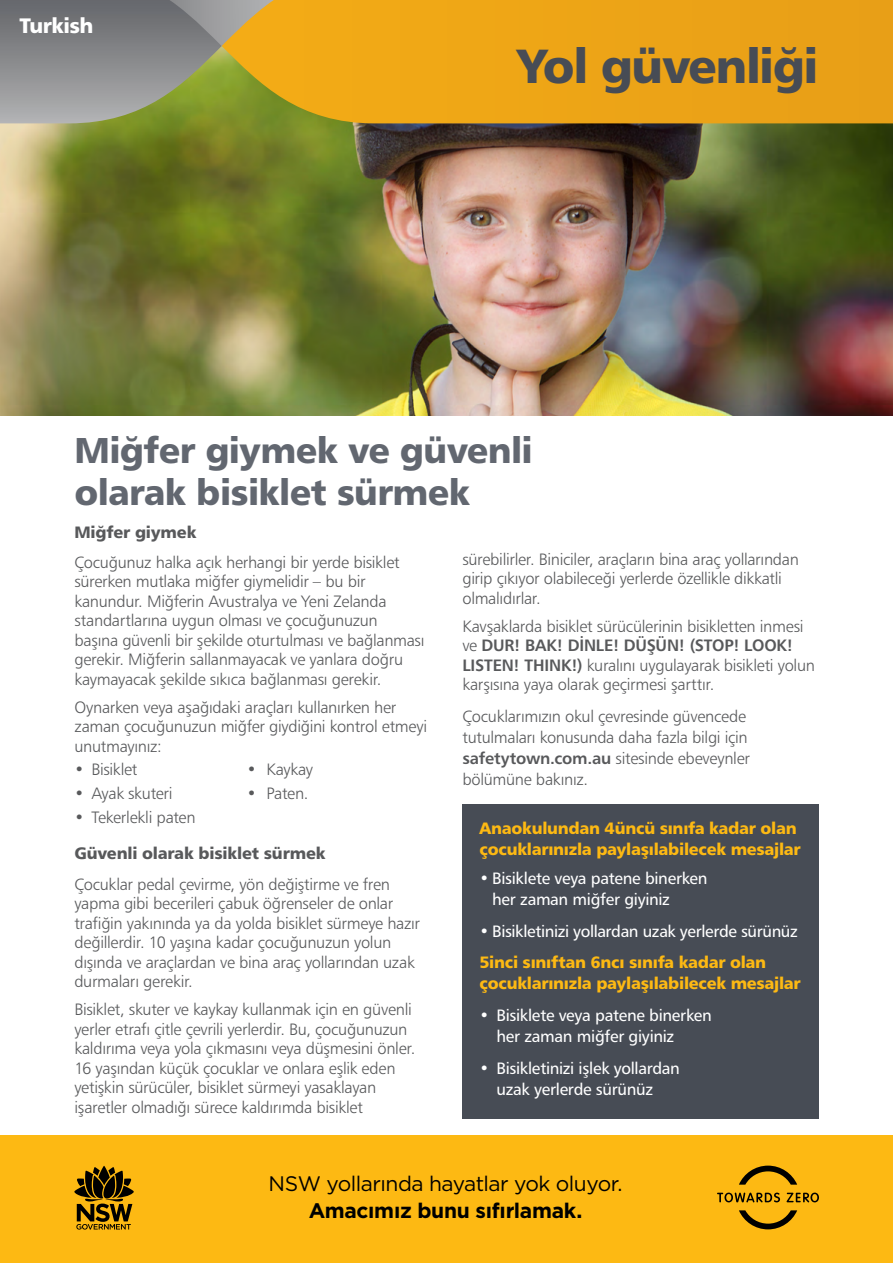
<style>
.page{position:relative;width:893px;height:1263px;background:#fff}
.page>*{position:absolute;margin:0;border:0;box-sizing:border-box;transform-origin:0 0}
.t1{font:700 48px "Trans Text Bd";letter-spacing:-.03em;color:#474c55}
.Page_Heading{font:700 36px/42px "Trans Text Bd";letter-spacing:-.02em;color:#626770}
.t2{font:21px "Gotham";letter-spacing:-.025em;color:#000}
.t3{font:700 21px "Gotham";letter-spacing:-.015em;color:#000}
.t4{font:700 21px "Trans Text Bd";letter-spacing:-.025em;color:#fff}
.Body{font:300 16.5px/19.5px "Trans Text Lt";letter-spacing:-.02em;color:#58595b}
.t5{font:16.5px/21px "Trans Text Rm";letter-spacing:-.02em;color:#fff}
.Body-2{font:700 16.5px/21px "Trans Text Bd";letter-spacing:-.015em;color:#fdb913}
.Body-3{font:700 16.5px "Trans Text Bd";letter-spacing:-.01em;color:#58595b}
.s1{font-family:"Trans Text Md";font-weight:500}
</style>
<div class="page">
<div style="left:0;top:1135px;width:893px;height:128px;background:#fdb913"></div>
<svg style="left:74px;top:1166px;width:60px;height:63px"></svg>
<svg style="left:739px;top:1210px;width:58px;height:19px"></svg>
<svg style="left:739px;top:1165px;width:58px;height:20px"></svg>
<svg style="left:717px;top:1192px;width:63px;height:10px"></svg>
<svg style="left:787px;top:1192px;width:32px;height:10px"></svg>
<img style="left:0;top:123px;width:893px;height:293px">
<div style="left:462px;top:804px;width:357px;height:314px;background:#474c55"></div>
<div style="left:370px;top:0;width:523px;height:123px;background:#eca417"></div>
<svg style="left:0;top:0;width:370px;height:123px;background:#a7965a"></svg>
<p class="t4" style="left:20px;top:12px;width:75px">Turkish</p>
<h1 class="t1" style="left:517px;top:36px;width:303px">Yol güvenliği</h1>
<p class="Page_Heading" style="left:74px;top:428px;width:460px">Miğfer giymek ve güvenli olarak bisiklet sürmek</p>
<p class="Body-3" style="left:74px;top:521px;width:124px">Miğfer giymek</p>
<p class="Body" style="left:74px;top:552px;width:352px">Çocuğunuz halka açık herhangi bir yerde bisiklet sürerken mutlaka miğfer giymelidir – bu bir kanundur. Miğferin Avustralya ve Yeni Zelanda standartlarına uygun olması ve çocuğunuzun başına güvenli bir şekilde oturtulması ve bağlanması gerekir. Miğferin sallanmayacak ve yanlara doğru kaymayacak şekilde sıkıca bağlanması gerekir.</p>
<p class="Body" style="left:74px;top:697px;width:354px">Oynarken veya aşağıdaki araçları kullanırken her zaman çocuğunuzun miğfer giydiğini kontrol etmeyi unutmayınız:</p>
<p class="Body" style="left:74px;top:760px;width:65px">• Bisiklet</p>
<p class="Body" style="left:247px;top:760px;width:68px">• Kaykay</p>
<p class="Body" style="left:74px;top:783px;width:100px">• Ayak skuteri</p>
<p class="Body" style="left:247px;top:783px;width:63px">• Paten.</p>
<p class="Body" style="left:74px;top:807px;width:123px">• Tekerlekli paten</p>
<p class="Body-3" style="left:74px;top:843px;width:253px">Güvenli olarak bisiklet sürmek</p>
<p class="Body" style="left:74px;top:874px;width:347px">Çocuklar pedal çevirme, yön değiştirme ve fren yapma gibi becerileri çabuk öğrenseler de onlar trafiğin yakınında ya da yolda bisiklet sürmeye hazır değillerdir. 10 yaşına kadar çocuğunuzun yolun dışında ve araçlardan ve bina araç yollarından uzak durmaları gerekir.</p>
<p class="Body" style="left:74px;top:999px;width:342px">Bisiklet, skuter ve kaykay kullanmak için en güvenli yerler etrafı çitle çevrili yerlerdir. Bu, çocuğunuzun kaldırıma veya yola çıkmasını veya düşmesini önler.<br>16 yaşından küçük çocuklar ve onlara eşlik eden yetişkin sürücüler, bisiklet sürmeyi yasaklayan işaretler olmadığı sürece kaldırımda bisiklet</p>
<p class="Body" style="left:462px;top:549px;width:338px">sürebilirler. Biniciler, araçların bina araç yollarından girip çıkıyor olabileceği yerlerde özellikle dikkatli olmalıdırlar.</p>
<p class="Body" style="left:462px;top:616px;width:354px">Kavşaklarda bisiklet sürücülerinin bisikletten inmesi ve <span class="s1">DUR! BAK! DİNLE! DÜŞÜN! (STOP! LOOK!<br>LISTEN! THINK!)</span> kuralını uygulayarak bisikleti yolun karşısına yaya olarak geçirmesi şarttır.</p>
<p class="Body" style="left:462px;top:705px;width:289px;line-height:21px">Çocuklarımızın okul çevresinde güvencede tutulmaları konusunda daha fazla bilgi için <span class="s1">safetytown.com.au</span> sitesinde ebeveynler bölümüne bakınız.</p>
<p class="Body-2" style="left:479px;top:817px;width:323px">Anaokulundan 4üncü sınıfa kadar olan çocuklarınızla paylaşılabilecek mesajlar</p>
<p class="t5" style="left:492px;top:868px;width:217px;text-indent:-13px">• Bisiklete veya patene binerken her zaman miğfer giyiniz</p>
<p class="t5" style="left:479px;top:920px;width:320px">• Bisikletinizi yollardan uzak yerlerde sürünüz</p>
<p class="Body-2" style="left:479px;top:952px;width:323px">5inci sınıftan 6ncı sınıfa kadar olan çocuklarınızla paylaşılabilecek mesajlar</p>
<p class="t5" style="left:496px;top:1004px;width:217px;text-indent:-17px">• Bisiklete veya patene binerken her zaman miğfer giyiniz</p>
<p class="t5" style="left:479px;top:1057px;width:202px;text-align:center">• Bisikletinizi işlek yollardan uzak yerlerde sürünüz</p>
<p class="t2" style="left:269px;top:1170px;width:355px">NSW yollarında hayatlar yok oluyor.</p>
<p class="t3" style="left:309px;top:1196px;width:275px">Amacımız bunu sıfırlamak.</p>
</div>
